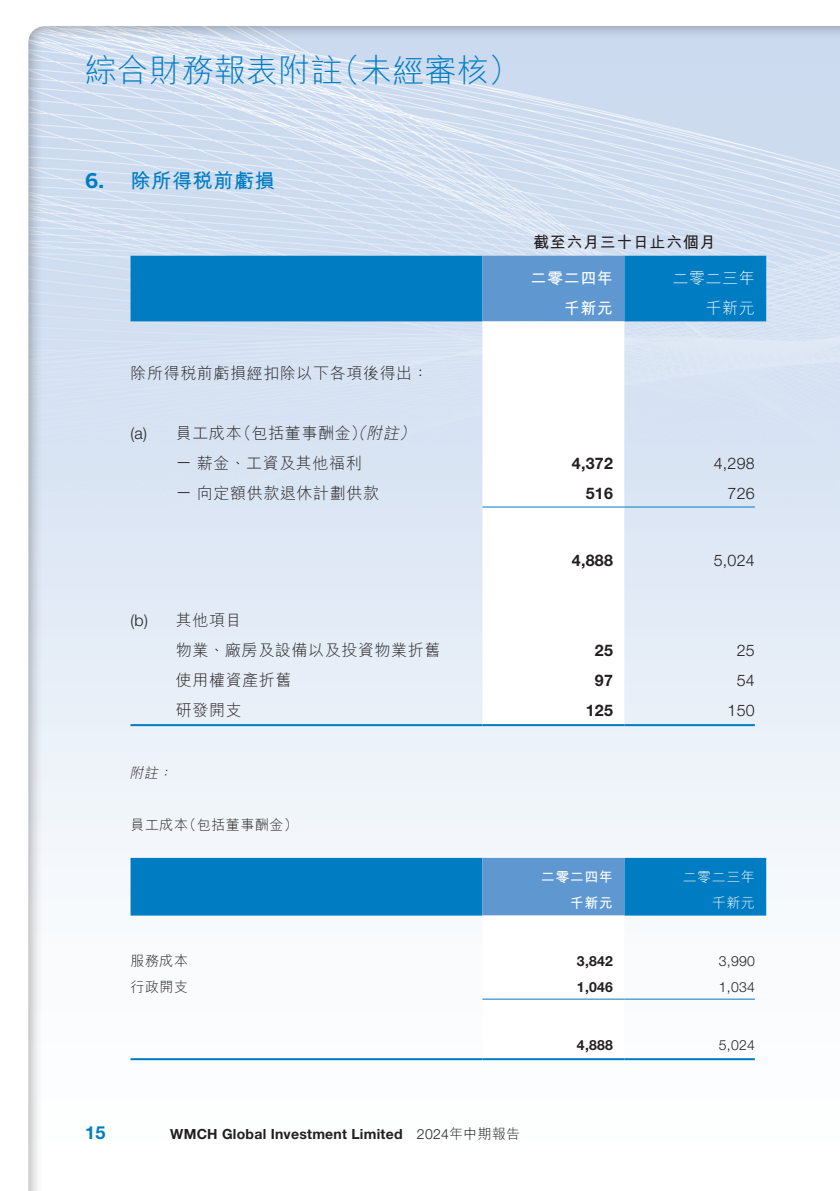
<style>
.page{position:relative;width:840px;height:1191px;background:#fff}
.page>*{position:absolute;margin:0;border:0;box-sizing:border-box;transform-origin:0 0}
.t1{font:300 32px "M Hei HK";letter-spacing:.005em;color:#007cc2}
._01_H1{font:700 20px "M Hei HK";letter-spacing:.035em;color:#007cc2}
._01_H1-2{font:700 20px "Benton Sans";color:#007cc2}
.t2{font:700 18px "Helvetica Neue LT Std";color:#007cc2}
._50_Table_txt{font:300 16px "M Hei HK";letter-spacing:.035em;color:#231f20}
._50_Table_txt-2{font:300 16px "Helvetica Neue LT Std";letter-spacing:.015em;color:#231f20}
._50_Table_txt-3{font:700 16px "Helvetica Neue LT Std";letter-spacing:.015em;color:#231f20}
._50_Table_txt-4{font:700 16px "M Hei HK";letter-spacing:.035em;color:#231f20}
._50_Table_txt-5{font:300 16px "M Hei HK";letter-spacing:.035em;color:#fff}
._50_Table_txt-6{font:700 16px "M Hei HK";letter-spacing:.035em;color:#fff}
._50_Table_txt-7{font:italic 300 16px "M Hei HK";color:#231f20}
._51_N_Table_txt{font:700 14px "Helvetica Neue LT Std";letter-spacing:.015em;color:#231f20}
._06_Notes{font:300 14px "M Hei HK";letter-spacing:.035em;color:#231f20}
._51_N_Table_txt-2{font:300 14px "Helvetica Neue LT Std";letter-spacing:.015em;color:#231f20}
._51_N_Table_txt-3{font:300 14px "M Hei HK";letter-spacing:.035em;color:#fff}
._51_N_Table_txt-4{font:700 14px "M Hei HK";letter-spacing:.035em;color:#fff}
._51_N_Table_txt-5{font:300 14px "M Hei HK";letter-spacing:.035em;color:#231f20}
._06_Notes-2{font:italic 300 14px "M Hei HK";color:#231f20}
.s1{font-style:italic}
.s2{font-family:"Helvetica Neue LT Std"}
</style>
<div class="page">
<div style="left:11px;top:25px;width:828px;height:1166px;background:#231f20;opacity:.5"></div>
<div style="left:130px;top:256px;width:635px;height:65px;background:#007cc2"></div>
<div style="left:482px;top:256px;width:142px;height:65px;background:#5f98d1"></div>
<svg style="left:482px;top:321px;width:142px;height:403px"></svg>
<hr style="left:482px;top:506px;width:142px;height:1px;background:#007cc2">
<hr style="left:624px;top:506px;width:130px;height:1px;background:#007cc2">
<hr style="left:130px;top:724px;width:352px;height:2px;background:#007cc2">
<hr style="left:482px;top:724px;width:142px;height:2px;background:#007cc2">
<hr style="left:624px;top:724px;width:130px;height:2px;background:#007cc2">
<svg style="left:130px;top:858px;width:635px;height:202px"></svg>
<hr style="left:482px;top:998px;width:142px;height:1px;background:#007cc2">
<hr style="left:624px;top:998px;width:130px;height:1px;background:#007cc2">
<hr style="left:130px;top:1058px;width:352px;height:2px;background:#007cc2">
<hr style="left:482px;top:1058px;width:142px;height:2px;background:#007cc2">
<hr style="left:624px;top:1058px;width:130px;height:2px;background:#007cc2">
<h1 class="t1" style="left:328px;top:54px;width:193px">（未經審核(</h1>
<h1 class="t1" style="left:85px;top:54px;width:259px">綜合財務報表附註</h1>
<p class="_01_H1-2" style="left:85px;top:168px;width:21px">6.</p>
<p class="_01_H1" style="left:130px;top:166px;width:146px">除所得稅前虧損</p>
<p class="_50_Table_txt" style="left:130px;top:365px;width:299px">除所得稅前虧損經扣除以下各項後得出：</p>
<p class="_50_Table_txt-2" style="left:130px;top:424px;width:18px">)a(</p>
<p class="_50_Table_txt" style="left:235px;top:425px;width:135px">（包括董事酬金<span class="s1">（</span>）</p>
<p class="_50_Table_txt-7" style="left:399px;top:425px;width:21px">(</p>
<p class="_50_Table_txt-7" style="left:366px;top:425px;width:37px">附註</p>
<p class="_50_Table_txt" style="left:176px;top:425px;width:67px">員工成本</p>
<p class="_50_Table_txt-2" style="left:176px;top:451px;width:17px">—</p>
<p class="_50_Table_txt-2" style="left:176px;top:481px;width:17px">—</p>
<p class="_50_Table_txt" style="left:197px;top:455px;width:166px">薪金、工資及其他福利</p>
<p class="_50_Table_txt" style="left:197px;top:485px;width:183px">向定額供款退休計劃供款</p>
<p class="_50_Table_txt-2" style="left:130px;top:610px;width:19px">)b(</p>
<p class="_50_Table_txt" style="left:176px;top:611px;width:67px">其他項目</p>
<p class="_50_Table_txt" style="left:176px;top:641px;width:266px">物業、廠房及設備以及投資物業折舊</p>
<p class="_50_Table_txt" style="left:176px;top:671px;width:117px">使用權資產折舊</p>
<p class="_50_Table_txt" style="left:176px;top:701px;width:67px">研發開支</p>
<p class="_06_Notes-2" style="left:129px;top:765px;width:33px">附註</p>
<p class="_06_Notes-2" style="left:158px;top:765px;width:18px">：</p>
<p class="_06_Notes" style="left:182px;top:817px;width:117px">（包括董事酬金(</p>
<p class="_06_Notes" style="left:130px;top:817px;width:59px">員工成本</p>
<p class="_51_N_Table_txt-5" style="left:130px;top:953px;width:59px">服務成本</p>
<p class="_51_N_Table_txt-5" style="left:130px;top:979px;width:59px">行政開支</p>
<p class="_50_Table_txt-4" style="left:533px;top:230px;width:183px">截至六月三十日止六個月</p>
<p class="_50_Table_txt-5" style="left:672px;top:270px;width:84px">二零二三年</p>
<p class="_50_Table_txt-6" style="left:530px;top:266px;width:84px">二零二四年</p>
<p class="_50_Table_txt-6" style="left:563px;top:296px;width:51px">千新元</p>
<p class="_50_Table_txt-5" style="left:705px;top:300px;width:51px">千新元</p>
<p class="_50_Table_txt-3" style="left:571px;top:454px;width:43px">4,372</p>
<p class="_50_Table_txt-2" style="left:713px;top:454px;width:43px">4,298</p>
<p class="_50_Table_txt-3" style="left:585px;top:484px;width:29px">516</p>
<p class="_50_Table_txt-2" style="left:727px;top:484px;width:29px">726</p>
<p class="_50_Table_txt-3" style="left:571px;top:550px;width:43px">4,888</p>
<p class="_50_Table_txt-2" style="left:713px;top:550px;width:43px">5,024</p>
<p class="_50_Table_txt-3" style="left:594px;top:640px;width:20px">25</p>
<p class="_50_Table_txt-2" style="left:736px;top:640px;width:20px">25</p>
<p class="_50_Table_txt-3" style="left:594px;top:670px;width:20px">97</p>
<p class="_50_Table_txt-2" style="left:736px;top:670px;width:20px">54</p>
<p class="_50_Table_txt-3" style="left:585px;top:700px;width:29px">125</p>
<p class="_50_Table_txt-2" style="left:727px;top:700px;width:29px">150</p>
<p class="_51_N_Table_txt-4" style="left:540px;top:866px;width:74px">二零二四年</p>
<p class="_51_N_Table_txt-3" style="left:682px;top:869px;width:74px">二零二三年</p>
<p class="_51_N_Table_txt-4" style="left:569px;top:892px;width:45px">千新元</p>
<p class="_51_N_Table_txt-3" style="left:711px;top:895px;width:45px">千新元</p>
<p class="_51_N_Table_txt" style="left:576px;top:952px;width:37px">3,842</p>
<p class="_51_N_Table_txt-2" style="left:718px;top:952px;width:37px">3,990</p>
<p class="_51_N_Table_txt" style="left:576px;top:978px;width:37px">1,046</p>
<p class="_51_N_Table_txt-2" style="left:718px;top:978px;width:37px">1,034</p>
<p class="_51_N_Table_txt" style="left:576px;top:1036px;width:37px">4,888</p>
<p class="_51_N_Table_txt-2" style="left:718px;top:1036px;width:37px">5,024</p>
<p class="t2" style="left:85px;top:1121px;width:22px">15</p>
<p class="_51_N_Table_txt" style="left:170px;top:1125px;width:234px">WMCH Global Investment Limited</p>
<p class="_06_Notes" style="left:416px;top:1126px;width:105px"><span class="s2">2024</span>年中期報告</p>
</div>
